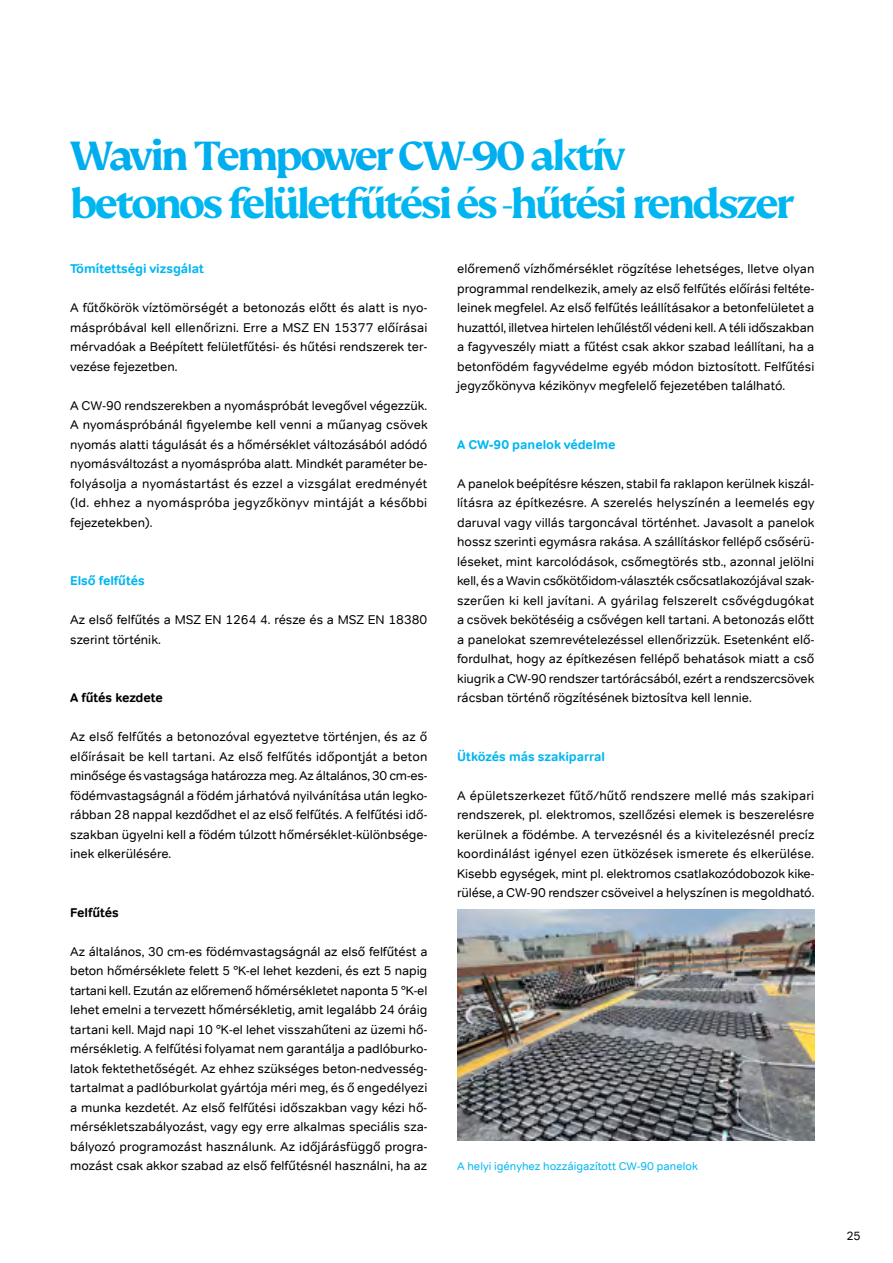
<style>
.page{position:relative;width:893px;height:1263px;background:#fff}
.page>*{position:absolute;margin:0;border:0;box-sizing:border-box;transform-origin:0 0}
.t1{font:700 45px/48px "FS Kim";letter-spacing:-.065em;color:#00b6f1}
.t2{font:12.75px/19.5px "Tondo Trial";color:#000;text-align:justify}
.t3{font:700 12.75px "Tondo Trial";color:#00b6f1}
.t4{font:700 12.75px "Tondo Trial";color:#000}
.t5{font:12px "Tondo Trial";color:#000}
.t6{font:11.25px "Tondo Trial";color:#00b6f1}
.s1{color:#00aeef}
</style>
<div class="page">
<img style="left:457px;top:909px;width:357px;height:231px">
<h1 class="t1" style="left:70px;top:132px;width:726px"><span class="s1">Wavin Tempower CW-90</span> aktív<br>betonos felületfűtési és -hűtési rendszer</h1>
<p class="t3" style="left:70px;top:261px;width:135px">Tömítettségi vizsgálat</p>
<p class="t2" style="left:70px;top:298px;width:359px">A fűtőkörök víztömörségét a betonozás előtt és alatt is nyo&shy;máspróbával kell ellenőrizni. Erre a MSZ EN 15377 előírásai mérvadóak a Beépített felületfűtési- és hűtési rendszerek ter&shy;vezése fejezetben.</p>
<p class="t2" style="left:70px;top:395px;width:359px">A CW-90 rendszerekben a nyomáspróbát levegővel végezzük.<br>A nyomáspróbánál figyelembe kell venni a műanyag csövek nyomás alatti tágulását és a hőmérséklet változásából adódó nyomásváltozást a nyomáspróba alatt. Mindkét paraméter be&shy;folyásolja a nyomástartást és ezzel a vizsgálat eredményét (ld. ehhez a nyomáspróba jegyzőkönyv mintáját a későbbi fejezetekben).</p>
<p class="t3" style="left:70px;top:573px;width:76px">Első felfűtés</p>
<p class="t2" style="left:70px;top:610px;width:359px">Az első felfűtés a MSZ EN 1264 4. része és a MSZ EN 18380 szerint történik.</p>
<p class="t4" style="left:70px;top:690px;width:94px">A fűtés kezdete</p>
<p class="t2" style="left:70px;top:727px;width:359px">Az első felfűtés a betonozóval egyeztetve történjen, és az ő előírásait be kell tartani. Az első felfűtés időpontját a beton minősége és vastagsága határozza meg. Az általános, 30 cm-es&shy;födémvastagságnál a födém járhatóvá nyilvánítása után legko&shy;rábban 28 nappal kezdődhet el az első felfűtés. A felfűtési idő&shy;szakban ügyelni kell a födém túlzott hőmérséklet-különbsége&shy;inek elkerülésére.</p>
<p class="t4" style="left:70px;top:904px;width:50px">Felfűtés</p>
<p class="t2" style="left:70px;top:941px;width:359px">Az általános, 30 cm-es födémvastagságnál az első felfűtést a beton hőmérséklete felett 5 °K-el lehet kezdeni, és ezt 5 napig tartani kell. Ezután az előremenő hőmérsékletet naponta 5 °K-el lehet emelni a tervezett hőmérsékletig, amit legalább 24 óráig tartani kell. Majd napi 10 °K-el lehet visszahűteni az üzemi hő&shy;mérsékletig. A felfűtési folyamat nem garantálja a padlóburko&shy;latok fektethetőségét. Az ehhez szükséges beton-nedvesség&shy;tartalmat a padlóburkolat gyártója méri meg, és ő engedélyezi a munka kezdetét. Az első felfűtési időszakban vagy kézi hő&shy;mérsékletszabályozást, vagy egy erre alkalmas speciális sza&shy;bályozó programozást használunk. Az időjárásfüggő progra&shy;mozást csak akkor szabad az első felfűtésnél használni, ha az</p>
<p class="t2" style="left:457px;top:259px;width:359px">előremenő vízhőmérséklet rögzítése lehetséges, lletve olyan programmal rendelkezik, amely az első felfűtés előírási feltéte&shy;leinek megfelel. Az első felfűtés leállításakor a betonfelületet a huzattól, illetvea hirtelen lehűléstől védeni kell. A téli időszakban a fagyveszély miatt a fűtést csak akkor szabad leállítani, ha a betonfödém fagyvédelme egyéb módon biztosított. Felfűtési jegyzőkönyva kézikönyv megfelelő fejezetében található.</p>
<p class="t3" style="left:457px;top:436px;width:160px">A CW-90 panelok védelme</p>
<p class="t2" style="left:457px;top:473px;width:359px">A panelok beépítésre készen, stabil fa raklapon kerülnek kiszál&shy;lításra az építkezésre. A szerelés helyszínén a leemelés egy daruval vagy villás targoncával történhet. Javasolt a panelok hossz szerinti egymásra rakása. A szállításkor fellépő csősérü&shy;léseket, mint karcolódások, csőmegtörés stb., azonnal jelölni kell, és a Wavin csőkötőidom-választék csőcsatlakozójával szak&shy;szerűen ki kell javítani. A gyárilag felszerelt csővégdugókat a csövek bekötéséig a csővégen kell tartani. A betonozás előtt a panelokat szemrevételezéssel ellenőrizzük. Esetenként elő&shy;fordulhat, hogy az építkezésen fellépő behatások miatt a cső kiugrik a CW-90 rendszer tartórácsából, ezért a rendszercsövek rácsban történő rögzítésének biztosítva kell lennie.</p>
<p class="t3" style="left:457px;top:748px;width:149px">Ütközés más szakiparral</p>
<p class="t2" style="left:457px;top:785px;width:359px">A épületszerkezet fűtő/hűtő rendszere mellé más szakipari rendszerek, pl. elektromos, szellőzési elemek is beszerelésre kerülnek a födémbe. A tervezésnél és a kivitelezésnél precíz koordinálást igényel ezen ütközések ismerete és elkerülése.<br>Kisebb egységek, mint pl. elektromos csatlakozódobozok kike&shy;rülése, a CW-90 rendszer csöveivel a helyszínen is megoldható.</p>
<p class="t6" style="left:457px;top:1159px;width:242px">A helyi igényhez hozzáigazított CW-90 panelok</p>
<p class="t5" style="left:846px;top:1228px;width:16px">25</p>
</div>
